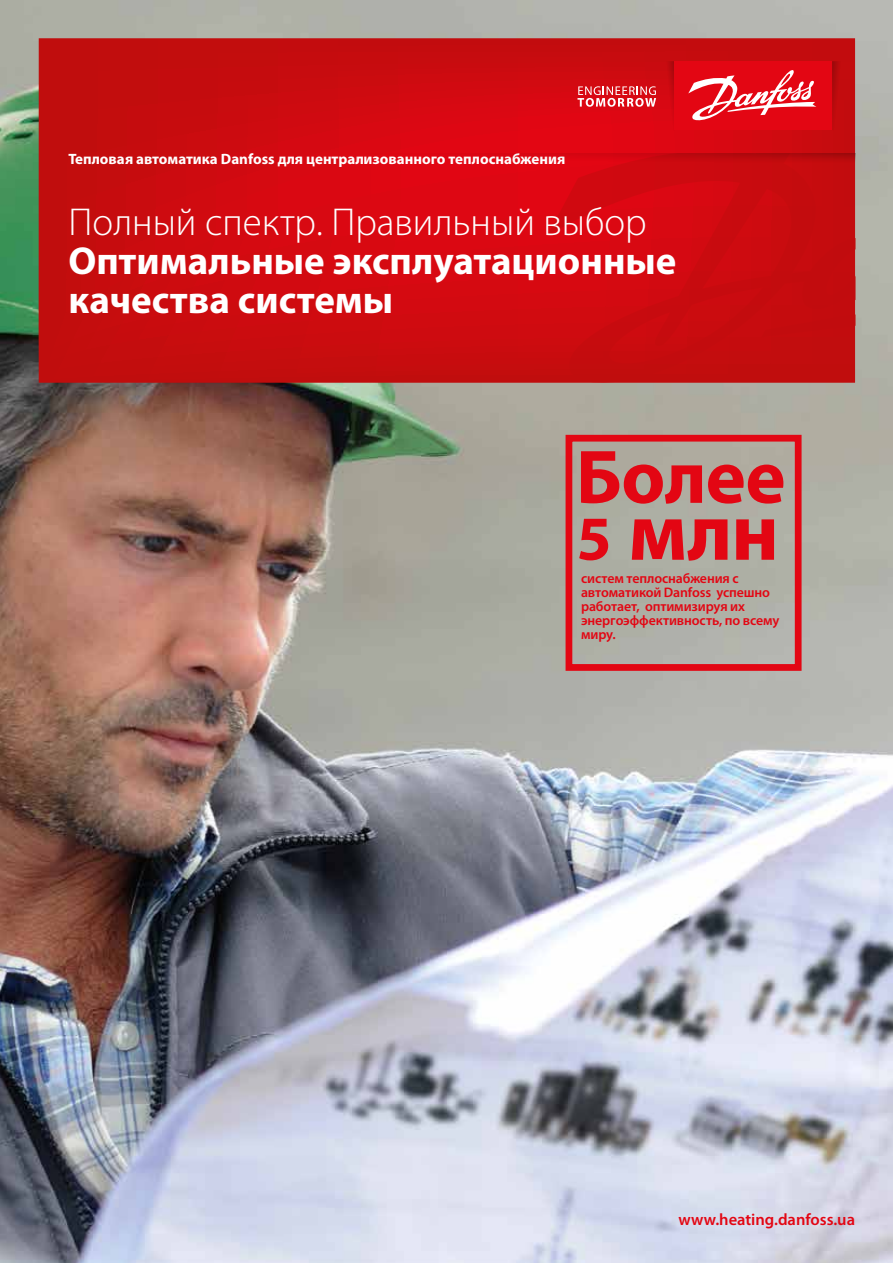
<style>
.page{position:relative;width:893px;height:1263px;background:#fff}
.page>*{position:absolute;margin:0;border:0;box-sizing:border-box;transform-origin:0 0}
.t1{font:700 82.5px "Myriad Pro";color:#e30613}
.t2{font:700 76.5px "Myriad Pro";letter-spacing:-.01em;color:#e30613}
.t3{font:700 39px/39px "Myriad Pro";color:#fff}
.t4{font:300 39px "Myriad Pro";color:#fff}
.t5{font:600 16.5px "Myriad Pro";color:#e30613}
.t6{font:700 15px "Myriad Pro";color:#fff}
.t7{font:600 13.8px/13.8px "Myriad Pro";letter-spacing:-.01em;color:#e30613}
.s1{font-size:63px}
</style>
<div class="page">
<img style="left:0;top:0;width:893px;height:1263px">
<svg style="left:39px;top:38px;width:816px;height:345px;background:#cd0b0f"></svg>
<svg style="left:547px;top:166px;width:308px;height:217px;background:#cb0b0f"></svg>
<svg style="left:832px;top:61px;width:13px;height:69px"></svg>
<svg style="left:662px;top:61px;width:12px;height:69px"></svg>
<svg style="left:358px;top:153px;width:497px;height:13px;background:#d00710"></svg>
<div style="left:674px;top:61px;width:158px;height:69px;background:#e30613"></div>
<svg style="left:577px;top:86px;width:79px;height:21px;background:#e45c62"></svg>
<svg style="left:688px;top:70px;width:128px;height:51px"></svg>
<div style="left:566px;top:435px;width:235px;height:236px;border:7px solid #e30613"></div>
<p class="t6" style="left:68px;top:150px;width:498px">Тепловая автоматика Danfoss для централизованного теплоснабжения</p>
<h3 class="t4" style="left:68px;top:198px;width:580px">Полный спектр. Правильный выбор</h3>
<h3 class="t3" style="left:68px;top:240px;width:610px">Оптимальные эксплуатационные качества системы</h3>
<h2 class="t2" style="left:576px;top:427px;width:211px">Более</h2>
<h1 class="t1" style="left:577px;top:478px;width:204px"><span class="s1">5</span> млн</h1>
<p class="t7" style="left:581px;top:571px;width:200px">систем теплоснабжения с автоматикой Danfoss успешно работает, оптимизируя их энергоэффективность, по всему миру.</p>
<p class="t5" style="left:678px;top:1209px;width:178px">www.heating.danfoss.ua</p>
</div>
